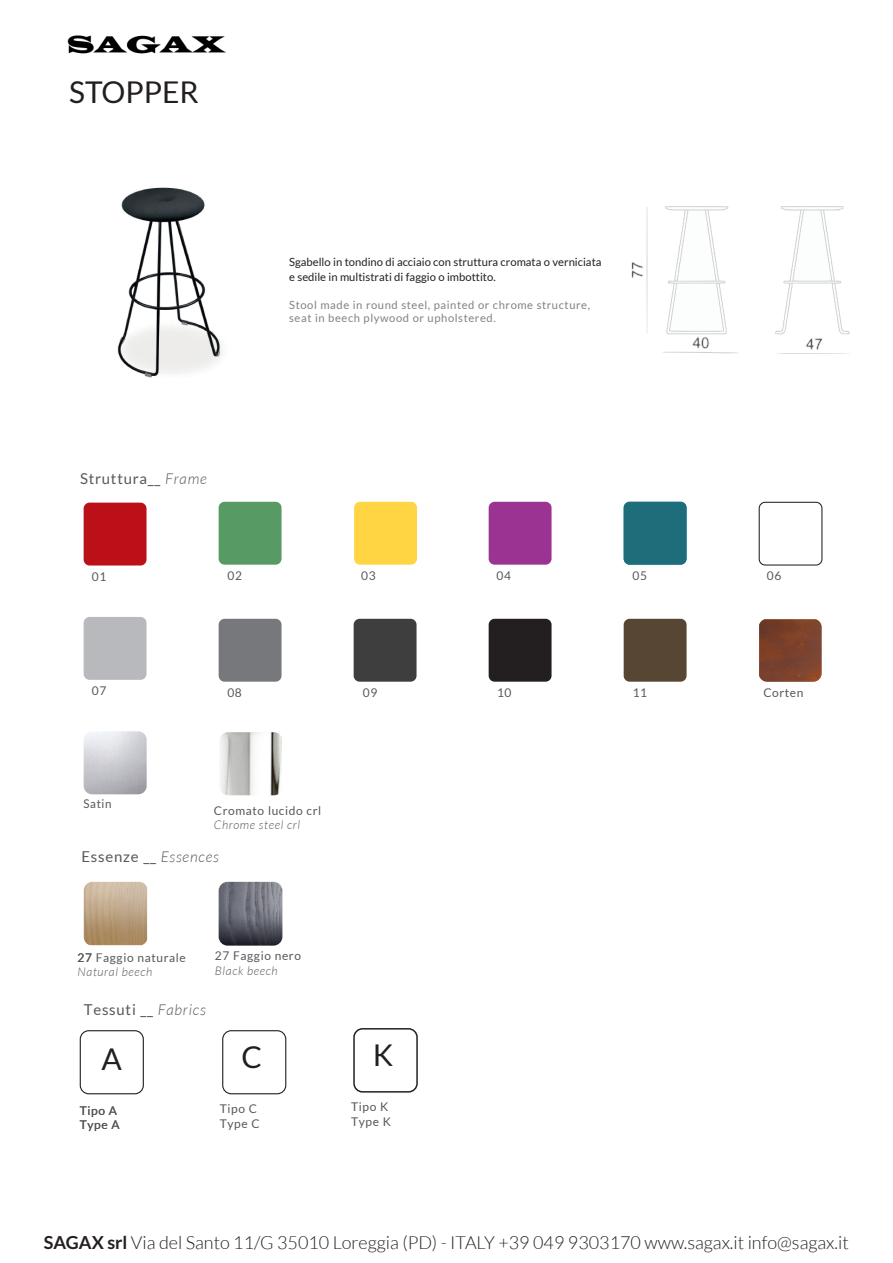
<style>
.page{position:relative;width:893px;height:1263px;background:#fff}
.page>*{position:absolute;margin:0;border:0;box-sizing:border-box;transform-origin:0 0}
.t1{font:30px "Lato";color:#231f20}
.t2{font:300 18px "Lato";color:#231f20}
.t3{font:15px "Lato";letter-spacing:.05em;color:#57585a}
.t4{font:12px/14.4px "Lato";letter-spacing:.05em;color:#57585a}
.t5{font:italic 300 12px "Lato";letter-spacing:.05em;color:#57585a}
.t6{font:12px "Lato";letter-spacing:.05em;color:#57585a;scale:.96 1}
.t7{font:11.25px/14.4px "Lato";color:#231f20}
.t8{font:11.25px/13.5px "Lato";letter-spacing:.05em;color:#808285}
.s1{font-weight:300;font-style:italic}
.s2{font-weight:700}
</style>
<div class="page">
<img style="left:67px;top:35px;width:159px;height:19px">
<img style="left:117px;top:187px;width:106px;height:191px">
<svg style="left:631px;top:206px;width:219px;height:148px"></svg>
<img style="left:84px;top:882px;width:63px;height:63px">
<img style="left:219px;top:882px;width:63px;height:64px">
<div style="left:80px;top:1030px;width:64px;height:64px;border:1px solid #231f20;border-radius:9px"></div>
<svg style="left:80px;top:1031px;width:63px;height:63px"></svg>
<div style="left:222px;top:1030px;width:64px;height:64px;border:1px solid #231f20;border-radius:9px"></div>
<svg style="left:223px;top:1031px;width:63px;height:63px"></svg>
<div style="left:353px;top:1028px;width:65px;height:64px;border:2px solid #231f20;border-radius:9px"></div>
<svg style="left:354px;top:1029px;width:63px;height:63px"></svg>
<div style="left:84px;top:503px;width:63px;height:62px;background:#bb1018;border-radius:6px"></div>
<div style="left:219px;top:502px;width:63px;height:63px;background:#589a64;border-radius:6px"></div>
<div style="left:354px;top:502px;width:63px;height:63px;background:#ffd544;border-radius:6px"></div>
<div style="left:489px;top:502px;width:63px;height:63px;background:#9b3392;border-radius:6px"></div>
<div style="left:624px;top:502px;width:63px;height:63px;background:#1d6d7a"></div>
<div style="left:759px;top:502px;width:63px;height:63px;border:1px solid #231f20;border-radius:6px"></div>
<div style="left:84px;top:617px;width:63px;height:63px;background:#b8b9bc;border-radius:6px"></div>
<div style="left:219px;top:619px;width:63px;height:63px;background:#76787b;border-radius:6px"></div>
<div style="left:354px;top:619px;width:63px;height:63px;background:#3e3e3f;border-radius:6px"></div>
<div style="left:489px;top:619px;width:63px;height:63px;background:#231f20;border-radius:6px"></div>
<div style="left:624px;top:619px;width:63px;height:63px;background:#574633;border-radius:6px"></div>
<img style="left:759px;top:619px;width:63px;height:63px">
<img style="left:84px;top:731px;width:63px;height:63px">
<img style="left:220px;top:732px;width:62px;height:63px">
<h1 class="t1" style="left:69px;top:75px;width:131px">STOPPER</h1>
<p class="t3" style="left:80px;top:471px;width:128px">Struttura__ <span class="s1">Frame</span></p>
<p class="t7" style="left:289px;top:255px;width:314px">Sgabello in tondino di acciaio con struttura cromata o verniciata e sedile in multistrati di faggio o imbottito.</p>
<p class="t8" style="left:289px;top:298px;width:302px">Stool made in round steel, painted or chrome structure, seat in beech plywood or upholstered.</p>
<p class="t4" style="left:92px;top:569px;width:16px">01</p>
<p class="t4" style="left:228px;top:568px;width:16px">02</p>
<p class="t4" style="left:361px;top:568px;width:16px">03</p>
<p class="t4" style="left:497px;top:568px;width:16px">04</p>
<p class="t4" style="left:633px;top:568px;width:16px">05</p>
<p class="t4" style="left:767px;top:568px;width:16px">06</p>
<p class="t4" style="left:92px;top:683px;width:16px">07</p>
<p class="t4" style="left:227px;top:685px;width:16px">08</p>
<p class="t4" style="left:363px;top:685px;width:16px">09</p>
<p class="t4" style="left:497px;top:685px;width:16px">10</p>
<p class="t4" style="left:633px;top:685px;width:16px">11</p>
<p class="t4" style="left:763px;top:685px;width:42px">Corten</p>
<p class="t6" style="left:84px;top:797px;width:31px">Satin</p>
<p class="t4" style="left:214px;top:803px;width:109px">Cromato lucido crl</p>
<p class="t5" style="left:214px;top:819px;width:88px">Chrome steel crl</p>
<p class="t3" style="left:81px;top:849px;width:139px">Essenze __ <span class="s1">Essences</span></p>
<p class="t4" style="left:78px;top:950px;width:110px">27 Faggio naturale</p>
<p class="t5" style="left:78px;top:965px;width:76px">Natural beech</p>
<p class="t4" style="left:215px;top:949px;width:88px">27 Faggio nero</p>
<p class="t5" style="left:215px;top:964px;width:64px">Black beech</p>
<p class="t3" style="left:84px;top:1002px;width:123px">Tessuti __ <span class="s1">Fabrics</span></p>
<h1 class="t1" style="left:102px;top:1042px;width:22px">A</h1>
<h1 class="t1" style="left:241px;top:1041px;width:22px">C</h1>
<h1 class="t1" style="left:373px;top:1039px;width:22px">K</h1>
<p class="t4" style="left:80px;top:1103px;width:41px">Tipo A<br>Type A</p>
<p class="t4" style="left:220px;top:1101px;width:41px">Tipo C<br>Type C</p>
<p class="t4" style="left:351px;top:1099px;width:41px">Tipo K<br>Type K</p>
<h2 class="t2" style="left:44px;top:1232px;width:806px"><span class="s2">SAGAX srl</span> Via del Santo 11/G 35010 Loreggia (PD) - ITALY +39 049 9303170 www.sagax.it info@sagax.it</h2>
</div>
